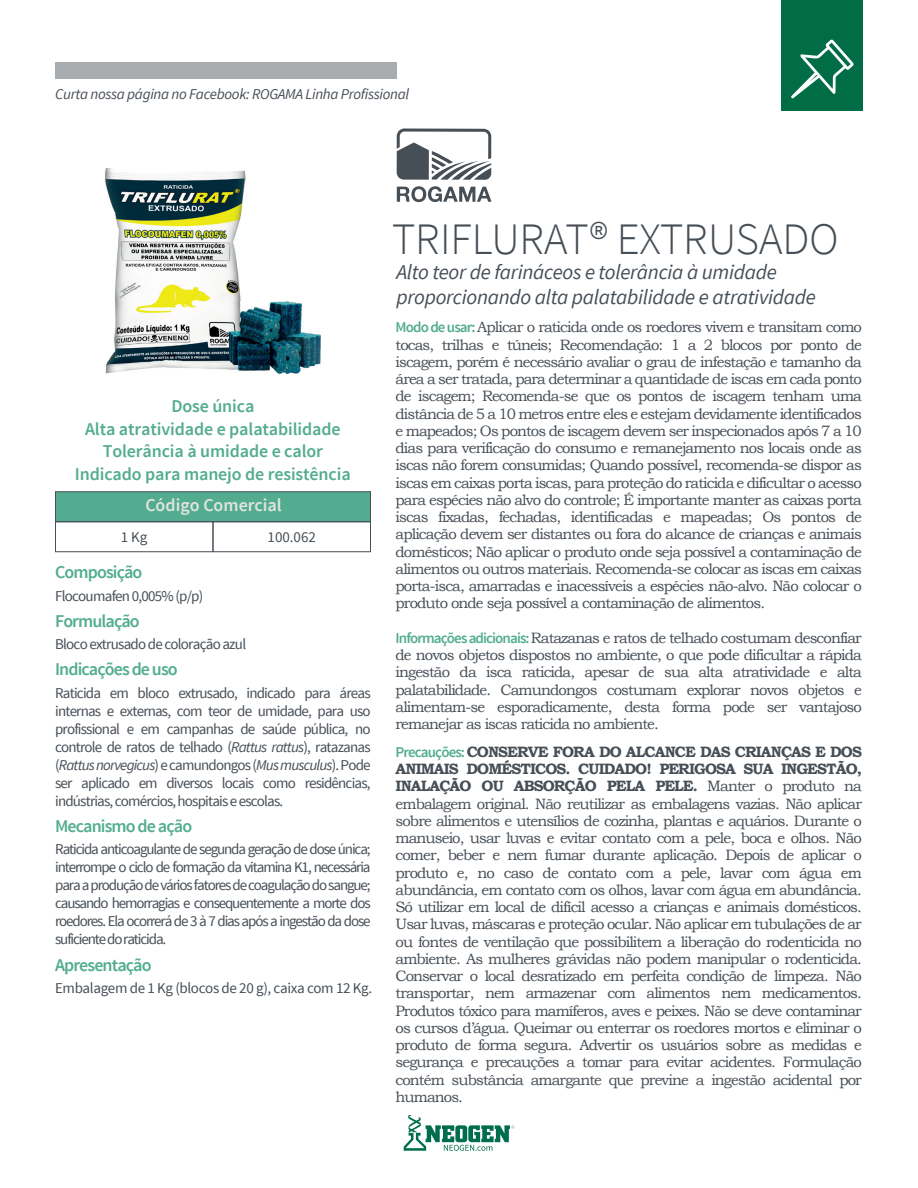
<style>
.page{position:relative;width:918px;height:1188px;background:#fff}
.page>*{position:absolute;margin:0;border:0;box-sizing:border-box;transform-origin:0 0}
.t1{font:300 45px "Source Sans Pro";color:#464e56}
.t2{font:italic 21px/25.2px "Source Sans Pro";letter-spacing:-.015em;color:#464e56}
.t3{font:600 18px/22.5px "Source Sans Pro";letter-spacing:-.005em;color:#53ac90;text-align:center}
.t4{font:600 18px "Source Sans Pro";letter-spacing:-.05em;color:#52ad90}
.t5{font:600 18px "Source Sans Pro";color:#e2e5e1}
.t6{font:15px/17.2px "Bookman Old Style";letter-spacing:-.06em;color:#464e56;text-align:justify}
.t7{font:15px/18px "Source Sans Pro";letter-spacing:-.055em;color:#464e56;text-align:justify}
.t8{font:italic 15px "Source Sans Pro";letter-spacing:-.02em;color:#464e56}
.t9{font:15px "Source Sans Pro";letter-spacing:-.025em;color:#464e56}
.s1{font-style:italic}
.s2{font-family:"Source Sans Pro";font-weight:600;color:#52ad90}
.s3{font-weight:700}
</style>
<div class="page">
<div style="left:782px;top:0;width:81px;height:110px;background:#006d47"></div>
<div style="left:55px;top:62px;width:342px;height:16px;background:#a8acaf"></div>
<svg style="left:397px;top:129px;width:94px;height:73px"></svg>
<svg style="left:791px;top:39px;width:63px;height:59px"></svg>
<svg style="left:404px;top:1115px;width:110px;height:36px"></svg>
<div style="left:55px;top:492px;width:316px;height:30px;background:#53ac90;border:1px solid #464e56"></div>
<div style="left:55px;top:522px;width:158px;height:30px;border:1px solid #464e56"></div>
<div style="left:213px;top:522px;width:158px;height:30px;border:1px solid #464e56"></div>
<img style="left:105px;top:168px;width:141px;height:206px">
<img style="left:229px;top:302px;width:91px;height:71px">
<p class="t8" style="left:55px;top:85px;width:356px">Curta nossa página no Facebook: ROGAMA Linha Profissional</p>
<p class="t3" style="left:75px;top:396px;width:277px">Dose única<br>Alta atratividade e palatabilidade<br>Tolerância à umidade e calor<br>Indicado para manejo de resistência</p>
<p class="t5" style="left:145px;top:494px;width:138px">Código Comercial</p>
<p class="t7" style="left:121px;top:528px;width:28px">1 Kg</p>
<p class="t7" style="left:268px;top:528px;width:50px">100.062</p>
<p class="t4" style="left:55px;top:561px;width:89px">Composição</p>
<p class="t7" style="left:55px;top:587px;width:150px">Flocoumafen 0,005% (p/p)</p>
<p class="t4" style="left:55px;top:609px;width:86px">Formulação</p>
<p class="t7" style="left:55px;top:636px;width:193px">Bloco extrusado de coloração azul</p>
<p class="t4" style="left:55px;top:658px;width:124px">Indicações de uso</p>
<p class="t7" style="left:55px;top:684px;width:317px">Raticida em bloco extrusado, indicado para áreas internas e externas, com teor de umidade, para uso profissional e em campanhas de saúde pública, no controle de ratos de telhado (<span class="s1">Rattus rattus</span>), ratazanas (<span class="s1">Rattus norvegicus</span>) e camundongos (<span class="s1">Mus musculus</span>). Pode ser aplicado em diversos locais como residências, indústrias, comércios, hospitais e escolas.</p>
<p class="t4" style="left:55px;top:815px;width:139px">Mecanismo de ação</p>
<p class="t7" style="left:55px;top:841px;width:317px">Raticida anticoagulante de segunda geração de dose única; interrompe o ciclo de formação da vitamina K1, necessária para a produção de vários fatores de coagulação do sangue; causando hemorragias e consequentemente a morte dos roedores. Ela ocorrerá de 3 à 7 dias após a ingestão da dose suficiente do raticida.</p>
<p class="t4" style="left:55px;top:953px;width:98px">Apresentação</p>
<p class="t9" style="left:55px;top:979px;width:318px">Embalagem de 1 Kg (blocos de 20 g), caixa com 12 Kg.</p>
<h1 class="t1" style="left:392px;top:211px;width:448px">TRIFLURAT® EXTRUSADO</h1>
<h2 class="t2" style="left:397px;top:260px;width:421px">Alto teor de farináceos e tolerância à umidade proporcionando alta palatabilidade e atratividade</h2>
<p class="t6" style="left:396px;top:319px;width:468px"><span class="s2">Modo de usar:</span> Aplicar o raticida onde os roedores vivem e transitam como tocas, trilhas e túneis; Recomendação: 1 a 2 blocos por ponto de iscagem, porém é necessário avaliar o grau de infestação e tamanho da área a ser tratada, para determinar a quantidade de iscas em cada ponto de iscagem; Recomenda-se que os pontos de iscagem tenham uma distância de 5 a 10 metros entre eles e estejam devidamente identificados e mapeados; Os pontos de iscagem devem ser inspecionados após 7 a 10 dias para verificação do consumo e remanejamento nos locais onde as iscas não forem consumidas; Quando possível, recomenda-se dispor as iscas em caixas porta iscas, para proteção do raticida e dificultar o acesso para espécies não alvo do controle; É importante manter as caixas porta iscas fixadas, fechadas, identificadas e mapeadas; Os pontos de aplicação devem ser distantes ou fora do alcance de crianças e animais domésticos; Não aplicar o produto onde seja possível a contaminação de alimentos ou outros materiais. Recomenda-se colocar as iscas em caixas porta-isca, amarradas e inacessíveis a espécies não-alvo. Não colocar o produto onde seja possível a contaminação de alimentos.</p>
<p class="t6" style="left:396px;top:629px;width:468px"><span class="s2">Informações adicionais:</span> Ratazanas e ratos de telhado costumam desconfiar de novos objetos dispostos no ambiente, o que pode dificultar a rápida ingestão da isca raticida, apesar de sua alta atratividade e alta palatabilidade. Camundongos costumam explorar novos objetos e alimentam-se esporadicamente, desta forma pode ser vantajoso remanejar as iscas raticida no ambiente.</p>
<p class="t6" style="left:396px;top:743px;width:468px"><span class="s2">Precauções:</span> <span class="s3">CONSERVE FORA DO ALCANCE DAS CRIANÇAS E DOS ANIMAIS DOMÉSTICOS. CUIDADO! PERIGOSA SUA INGESTÃO, INALAÇÃO OU ABSORÇÃO PELA PELE.</span> Manter o produto na embalagem original. Não reutilizar as embalagens vazias. Não aplicar sobre alimentos e utensílios de cozinha, plantas e aquários. Durante o manuseio, usar luvas e evitar contato com a pele, boca e olhos. Não comer, beber e nem fumar durante aplicação. Depois de aplicar o produto e, no caso de contato com a pele, lavar com água em abundância, em contato com os olhos, lavar com água em abundância.<br>Só utilizar em local de difícil acesso a crianças e animais domésticos.<br>Usar luvas, máscaras e proteção ocular. Não aplicar em tubulações de ar ou fontes de ventilação que possibilitem a liberação do rodenticida no ambiente. As mulheres grávidas não podem manipular o rodenticida.<br>Conservar o local desratizado em perfeita condição de limpeza. Não transportar, nem armazenar com alimentos nem medicamentos.<br>Produtos tóxico para mamíferos, aves e peixes. Não se deve contaminar os cursos d’água. Queimar ou enterrar os roedores mortos e eliminar o produto de forma segura. Advertir os usuários sobre as medidas e segurança e precauções a tomar para evitar acidentes. Formulação contém substância amargante que previne a ingestão acidental por humanos.</p>
</div>
